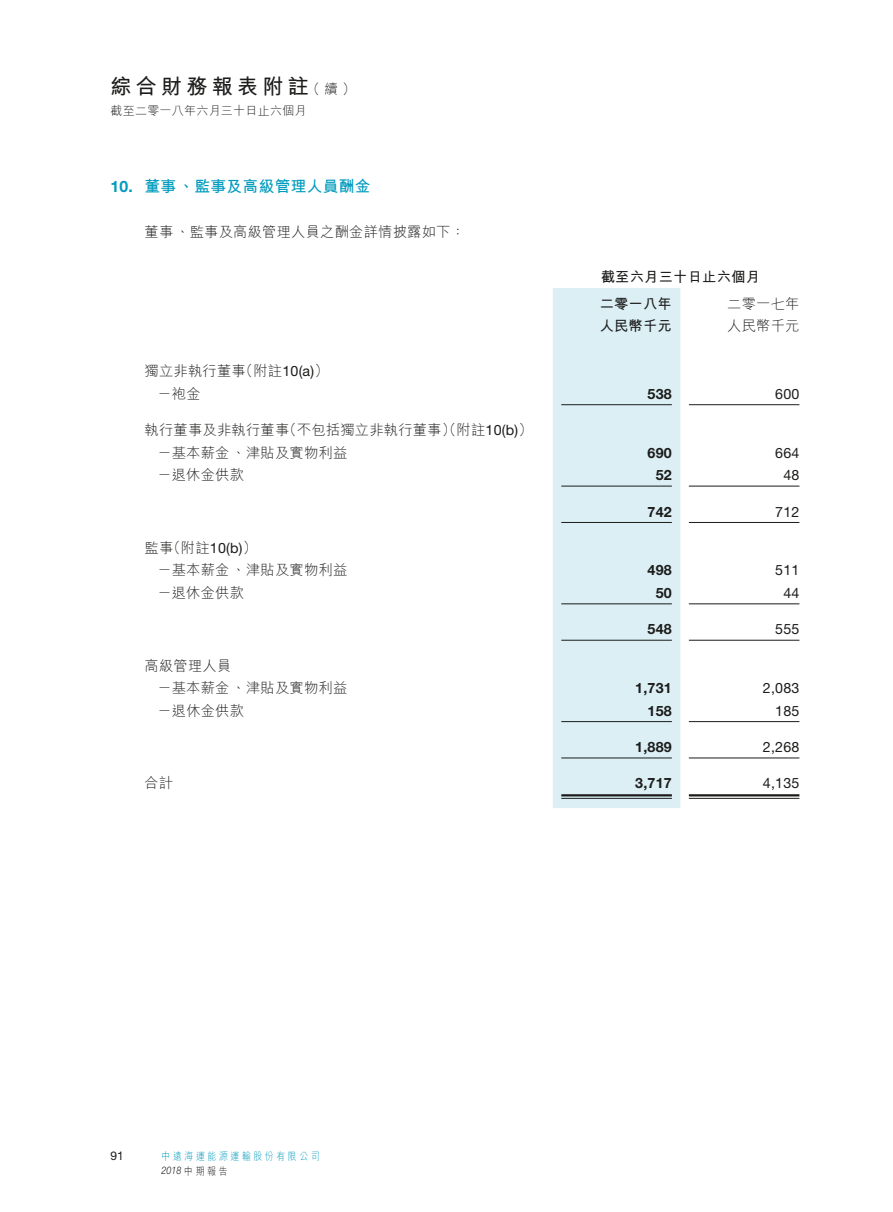
<style>
.page{position:relative;width:893px;height:1212px;background:#fff}
.page>*{position:absolute;margin:0;border:0;box-sizing:border-box;transform-origin:0 0}
.t1{font:700 21px "M Hei HK";letter-spacing:.205em;color:#1c1c1b}
.t2{font:700 15.75px "M Hei HK";letter-spacing:.015em;color:#009bbe}
.t3{font:700 15.75px "Helvetica Neue LT Std";color:#009bbe}
.t4{font:300 14.25px "M Hei HK";letter-spacing:.015em;color:#1c1c1b}
.t5{font:14.25px "Helvetica Neue LT Std";letter-spacing:.015em;color:#1c1c1b}
.t6{font:700 14.25px "Helvetica Neue LT Std";letter-spacing:.015em;color:#1c1c1b}
.t7{font:700 14.25px "M Hei HK";letter-spacing:.015em;color:#1c1c1b}
.t8{font:300 13.5px "M Hei HK";color:#1c1c1b}
.t9{font:300 12px "M Hei HK";letter-spacing:.02em;color:#1c1c1b}
.t10{font:12px "Helvetica Neue LT Std";color:#1c1c1b}
.t11{font:300 10.5px "M Hei HK";letter-spacing:.285em;color:#009bbe;scale:.85 1}
.t12{font:italic 300 10.5px "Helvetica Neue LT Std";color:#1c1c1b;scale:.85 1}
.s1{font-family:"M Hei HK";font-weight:300}
.s2{font-family:"Helvetica Neue LT Std";font-weight:400}
.s3{font-family:"M Hei HK";font-style:normal}
</style>
<div class="page">
<div style="left:553px;top:288px;width:127px;height:520px;background:#dbeff4"></div>
<hr style="left:561px;top:404px;width:111px;height:1px;background:#1c1c1b">
<hr style="left:689px;top:404px;width:110px;height:1px;background:#1c1c1b">
<hr style="left:561px;top:486px;width:111px;height:1px;background:#1c1c1b">
<hr style="left:689px;top:486px;width:110px;height:1px;background:#1c1c1b">
<hr style="left:561px;top:522px;width:111px;height:1px;background:#1c1c1b">
<hr style="left:689px;top:522px;width:110px;height:1px;background:#1c1c1b">
<hr style="left:561px;top:603px;width:111px;height:1px;background:#1c1c1b">
<hr style="left:689px;top:603px;width:110px;height:1px;background:#1c1c1b">
<hr style="left:561px;top:640px;width:111px;height:1px;background:#1c1c1b">
<hr style="left:689px;top:640px;width:110px;height:1px;background:#1c1c1b">
<hr style="left:561px;top:721px;width:111px;height:1px;background:#1c1c1b">
<hr style="left:689px;top:721px;width:110px;height:1px;background:#1c1c1b">
<hr style="left:561px;top:757px;width:111px;height:1px;background:#1c1c1b">
<hr style="left:689px;top:757px;width:110px;height:1px;background:#1c1c1b">
<hr style="left:561px;top:794px;width:111px;height:2px;background:#1c1c1b">
<hr style="left:561px;top:798px;width:111px;height:1px;background:#1c1c1b">
<hr style="left:689px;top:794px;width:110px;height:2px;background:#1c1c1b">
<hr style="left:689px;top:798px;width:110px;height:1px;background:#1c1c1b">
<h1 class="t1" style="left:111px;top:71px;width:200px">綜合財務報表附註</h1>
<p class="t9" style="left:111px;top:102px;width:197px">截至二零一八年六月三十日止六個月</p>
<p class="t8" style="left:306px;top:79px;width:51px">（續 (</p>
<p class="t3" style="left:111px;top:177px;width:24px">10.</p>
<p class="t2" style="left:145px;top:175px;width:227px">董事、監事及高級管理人員酬金</p>
<p class="t4" style="left:145px;top:222px;width:322px">董事、監事及高級管理人員之酬金詳情披露如下：</p>
<p class="t5" style="left:239px;top:363px;width:91px"><span class="s1">（附註</span> 1 0 <span class="s1">(</span>(a(</p>
<p class="t4" style="left:145px;top:361px;width:103px">獨立非執行董事</p>
<p class="t4" style="left:157px;top:383px;width:45px">－袍金</p>
<p class="t4" style="left:282px;top:420px;width:252px">（不包括獨立非執行董事）（附註 <span class="s2">1 0 b(</span> (<span class="s2">(</span></p>
<p class="t4" style="left:145px;top:420px;width:146px">執行董事及非執行董事</p>
<p class="t4" style="left:157px;top:442px;width:191px">－基本薪金、津貼及實物利益</p>
<p class="t4" style="left:157px;top:465px;width:88px">－退休金供款</p>
<p class="t5" style="left:166px;top:539px;width:92px"><span class="s1">（附註</span> 1 0 b( <span class="s1">(</span>(</p>
<p class="t4" style="left:145px;top:538px;width:30px">監事</p>
<p class="t4" style="left:157px;top:560px;width:191px">－基本薪金、津貼及實物利益</p>
<p class="t4" style="left:157px;top:583px;width:88px">－退休金供款</p>
<p class="t4" style="left:145px;top:655px;width:88px">高級管理人員</p>
<p class="t4" style="left:157px;top:678px;width:191px">－基本薪金、津貼及實物利益</p>
<p class="t4" style="left:157px;top:700px;width:88px">－退休金供款</p>
<p class="t4" style="left:145px;top:773px;width:30px">合計</p>
<p class="t7" style="left:601px;top:266px;width:161px">截至六月三十日止六個月</p>
<p class="t4" style="left:727px;top:293px;width:74px">二零一七年</p>
<p class="t7" style="left:600px;top:293px;width:74px">二零一八年</p>
<p class="t7" style="left:600px;top:316px;width:74px">人民幣千元</p>
<p class="t4" style="left:727px;top:316px;width:74px">人民幣千元</p>
<p class="t6" style="left:648px;top:385px;width:26px">538</p>
<p class="t5" style="left:775px;top:385px;width:26px">600</p>
<p class="t6" style="left:648px;top:444px;width:26px">690</p>
<p class="t5" style="left:775px;top:444px;width:26px">664</p>
<p class="t6" style="left:656px;top:466px;width:18px">52</p>
<p class="t5" style="left:783px;top:467px;width:18px">48</p>
<p class="t6" style="left:648px;top:503px;width:26px">742</p>
<p class="t5" style="left:775px;top:503px;width:26px">712</p>
<p class="t6" style="left:648px;top:561px;width:26px">498</p>
<p class="t5" style="left:775px;top:562px;width:26px">511</p>
<p class="t6" style="left:656px;top:584px;width:18px">50</p>
<p class="t5" style="left:783px;top:584px;width:18px">44</p>
<p class="t6" style="left:648px;top:620px;width:26px">548</p>
<p class="t5" style="left:775px;top:621px;width:26px">555</p>
<p class="t6" style="left:635px;top:679px;width:38px">1,731</p>
<p class="t5" style="left:763px;top:679px;width:38px">2,083</p>
<p class="t6" style="left:648px;top:702px;width:26px">158</p>
<p class="t5" style="left:775px;top:702px;width:26px">185</p>
<p class="t6" style="left:635px;top:738px;width:38px">1,889</p>
<p class="t5" style="left:763px;top:738px;width:38px">2,268</p>
<p class="t6" style="left:635px;top:774px;width:38px">3,717</p>
<p class="t5" style="left:763px;top:775px;width:38px">4,135</p>
<p class="t10" style="left:111px;top:1149px;width:15px">91</p>
<p class="t11" style="left:162px;top:1149px;width:188px">中遠海運能源運輸股份有限公司</p>
<p class="t12" style="left:162px;top:1164px;width:79px">2018<span class="s3">中期報告</span></p>
</div>
